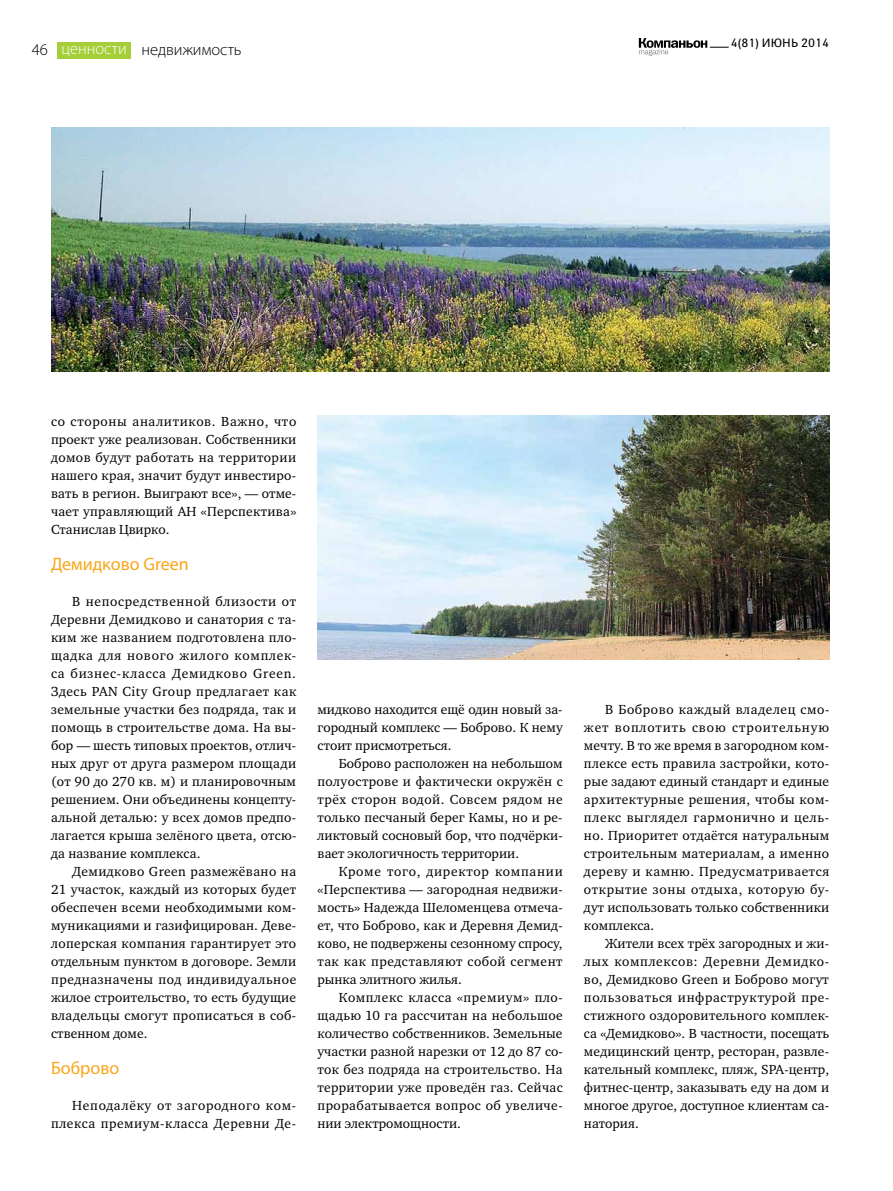
<style>
.page{position:relative;width:893px;height:1191px;background:#fff}
.page>*{position:absolute;margin:0;border:0;box-sizing:border-box;transform-origin:0 0}
.t1{font:18px "Myriad Pro";color:#faa61a}
.t2{font:300 16.5px "Myriad Pro";color:#000}
.t3{font:13.5px/18px "Charter ITC";letter-spacing:.01em;color:#000;text-align:justify}
.t4{font:13.5px/18px "Charter ITC";letter-spacing:.04em;color:#000;text-align:right}
.t5{font:12px "Yanus";color:#000}
.s1{color:#fff}
</style>
<div class="page">
<svg style="left:639px;top:38px;width:90px;height:18px"></svg>
<div style="left:57px;top:42px;width:74px;height:17px;background:#a6ce39"></div>
<img style="left:51px;top:128px;width:778px;height:244px">
<img style="left:317px;top:416px;width:512px;height:244px">
<p class="t2" style="left:32px;top:40px;width:18px">46</p>
<p class="t2" style="left:62px;top:40px;width:182px"><span class="s1">ценности</span> недвижимость</p>
<p class="t5" style="left:731px;top:36px;width:100px">4(81) июнь 2014</p>
<p class="t3" style="left:51px;top:412px;width:247px">со стороны аналитиков. Важно, что проект уже реализован. Собственники домов будут работать на территории нашего края, значит будут инвестиро&shy;вать в регион. Выиграют все», — отме&shy;чает управляющий АН «Перспектива» Станислав Цвирко.</p>
<h1 class="t1" style="left:51px;top:553px;width:139px">Демидково Green</h1>
<p class="t3" style="left:51px;top:592px;width:247px;text-indent:21px">В непосредственной близости от Деревни Демидково и санатория с та&shy;ким же названием подготовлена пло&shy;щадка для нового жилого комплек&shy;са бизнес-класса Демидково Green.<br>Здесь PAN City Group предлагает как земельные участки без подряда, так и помощь в строительстве дома. На вы&shy;бор — шесть типовых проектов, отлич&shy;ных друг от друга размером площади (от 90 до 270 кв. м) и планировочным решением. Они объединены концепту&shy;альной деталью: у всех домов предпо&shy;лагается крыша зелёного цвета, отсю&shy;да название комплекса.</p>
<p class="t3" style="left:51px;top:862px;width:247px;text-indent:21px">Демидково Green размежёвано на 21 участок, каждый из которых будет обеспечен всеми необходимыми ком&shy;муникациями и газифицирован. Деве&shy;лоперская компания гарантирует это отдельным пунктом в договоре. Земли предназначены под индивидуальное жилое строительство, то есть будущие владельцы смогут прописаться в соб&shy;ственном доме.</p>
<h1 class="t1" style="left:51px;top:1057px;width:70px">Боброво</h1>
<p class="t4" style="left:51px;top:1096px;width:247px">Неподалёку от загородного ком&shy;плекса премиум-класса Деревни Де-</p>
<p class="t3" style="left:317px;top:700px;width:247px">мидково находится ещё один новый за&shy;городный комплекс — Боброво. К нему стоит присмотреться.</p>
<p class="t3" style="left:317px;top:754px;width:247px;text-indent:21px">Боброво расположен на небольшом полуострове и фактически окружён с трёх сторон водой. Совсем рядом не только песчаный берег Камы, но и ре&shy;ликтовый сосновый бор, что подчёрки&shy;вает экологичность территории.</p>
<p class="t3" style="left:317px;top:862px;width:247px;text-indent:21px">Кроме того, директор компании «Перспектива — загородная недвижи&shy;мость» Надежда Шеломенцева отмеча&shy;ет, что Боброво, как и Деревня Демид&shy;ково, не подвержены сезонному спросу, так как представляют собой сегмент рынка элитного жилья.</p>
<p class="t3" style="left:317px;top:988px;width:247px;text-indent:21px">Комплекс класса «премиум» пло&shy;щадью 10 га рассчитан на небольшое количество собственников. Земельные участки разной нарезки от 12 до 87 со&shy;ток без подряда на строительство. На территории уже проведён газ. Сейчас прорабатывается вопрос об увеличе&shy;нии электромощности.</p>
<p class="t3" style="left:584px;top:700px;width:247px;text-indent:21px">В Боброво каждый владелец смо&shy;жет воплотить свою строительную мечту. В то же время в загородном ком&shy;плексе есть правила застройки, кото&shy;рые задают единый стандарт и единые архитектурные решения, чтобы ком&shy;плекс выглядел гармонично и цель&shy;но. Приоритет отдаётся натуральным строительным материалам, а именно дереву и камню. Предусматривается открытие зоны отдыха, которую бу&shy;дут использовать только собственники комплекса.</p>
<p class="t3" style="left:584px;top:934px;width:247px;text-indent:21px">Жители всех трёх загородных и жи&shy;лых комплексов: Деревни Демидко&shy;во, Демидково Green и Боброво могут пользоваться инфраструктурой пре&shy;стижного оздоровительного комплек&shy;са «Демидково». В частности, посещать медицинский центр, ресторан, развле&shy;кательный комплекс, пляж, SPA-центр, фитнес-центр, заказывать еду на дом и многое другое, доступное клиентам са&shy;натория.</p>
</div>
